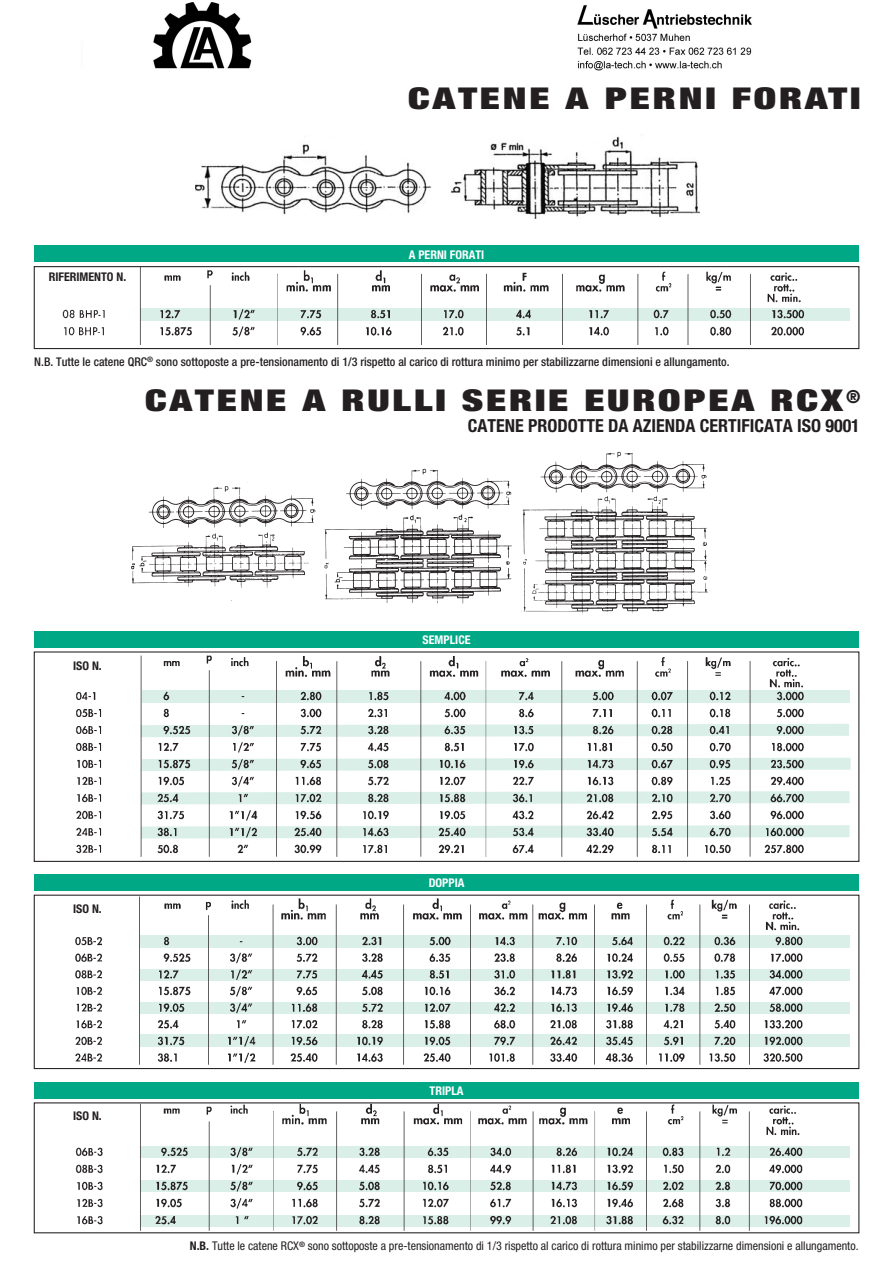
<style>
.page{position:relative;width:893px;height:1263px;background:#fff}
.page>*{position:absolute;margin:0;border:0;box-sizing:border-box;transform-origin:0 0}
.t1{font:900 condensed 30.15px "Helvetica Neue LT Std";letter-spacing:.07em;color:#231f20;scale:1.33 1}
.t2{font:700 condensed 18px "Helvetica Neue LT Std";color:#231f20}
.t3{font:500 condensed 12px "Helvetica Neue LT Std";color:#231f20}
.t4{font:condensed 12px "Helvetica Neue LT Std";color:#231f20}
.t5{font:700 condensed 12px "Helvetica Neue LT Std";color:#fff}
.t6{font:700 condensed 12px "Helvetica Neue LT Std";color:#231f20}
.s1{font-weight:700}
</style>
<div class="page">
<div style="left:140px;top:1180px;width:709px;height:12px;background:#dbefe9"></div>
<div style="left:140px;top:1215px;width:709px;height:12px;background:#dbefe9"></div>
<div style="left:140px;top:1035px;width:709px;height:12px;background:#dbefe9"></div>
<div style="left:140px;top:1002px;width:709px;height:12px;background:#dbefe9"></div>
<div style="left:140px;top:969px;width:709px;height:12px;background:#dbefe9"></div>
<div style="left:140px;top:308px;width:709px;height:12px;background:#dbefe9"></div>
<div style="left:34px;top:246px;width:825px;height:16px;background:#00a886"></div>
<div style="left:34px;top:266px;width:825px;height:83px;border:1px solid #231f20"></div>
<img style="left:195px;top:136px;width:504px;height:83px">
<img style="left:35px;top:267px;width:782px;height:78px">
<div style="left:142px;top:690px;width:707px;height:12px;background:#dbefe9"></div>
<div style="left:34px;top:631px;width:825px;height:17px;background:#00a886"></div>
<svg style="left:819px;top:724px;width:30px;height:12px"></svg>
<svg style="left:819px;top:758px;width:31px;height:12px"></svg>
<svg style="left:819px;top:791px;width:30px;height:12px"></svg>
<svg style="left:819px;top:825px;width:30px;height:12px"></svg>
<img style="left:76px;top:655px;width:743px;height:202px">
<div style="left:34px;top:651px;width:825px;height:211px;border:1px solid #231f20"></div>
<img style="left:131px;top:451px;width:577px;height:164px">
<div style="left:34px;top:874px;width:825px;height:17px;background:#00a886"></div>
<div style="left:140px;top:935px;width:709px;height:12px;background:#dbefe9"></div>
<img style="left:75px;top:897px;width:743px;height:168px">
<div style="left:34px;top:895px;width:825px;height:174px;border:1px solid #231f20"></div>
<div style="left:34px;top:1082px;width:825px;height:16px;background:#00a886"></div>
<div style="left:140px;top:1146px;width:709px;height:12px;background:#dbefe9"></div>
<img style="left:75px;top:1104px;width:728px;height:127px">
<img style="left:153px;top:2px;width:599px;height:69px">
<h1 class="t1" style="left:408px;top:87px;width:341px">CATENE A PERNI FORATI</h1>
<p class="t6" style="left:49px;top:273px;width:79px">RIFERIMENTO N.</p>
<p class="t5" style="left:409px;top:250px;width:77px">A PERNI FORATI</p>
<p class="t3" style="left:34px;top:357px;width:697px">N.B. Tutte le catene QRC<sup>®</sup> sono sottoposte a pre-tensionamento di 1/3 rispetto al carico di rottura minimo per stabilizzarne dimensioni e allungamento.</p>
<h1 class="t1" style="left:145px;top:390px;width:539px">CATENE A RULLI SERIE EUROPEA RCX<sup>®</sup></h1>
<h2 class="t2" style="left:468px;top:419px;width:393px">CATENE PRODOTTE DA AZIENDA CERTIFICATA ISO 9001</h2>
<p class="t6" style="left:73px;top:661px;width:30px">ISO N.</p>
<p class="t6" style="left:73px;top:904px;width:30px">ISO N.</p>
<p class="t6" style="left:73px;top:1112px;width:30px">ISO N.</p>
<p class="t5" style="left:423px;top:635px;width:49px">SEMPLICE</p>
<p class="t5" style="left:429px;top:879px;width:37px">DOPPIA</p>
<p class="t5" style="left:429px;top:1086px;width:35px">TRIPLA</p>
<p class="t4" style="left:190px;top:1242px;width:670px"><span class="s1">N.B.</span> Tutte le catene RCX<sup>®</sup> sono sottoposte a pre-tensionamento di 1/3 rispetto al carico di rottura minimo per stabilizzarne dimensioni e allungamento.</p>
</div>
